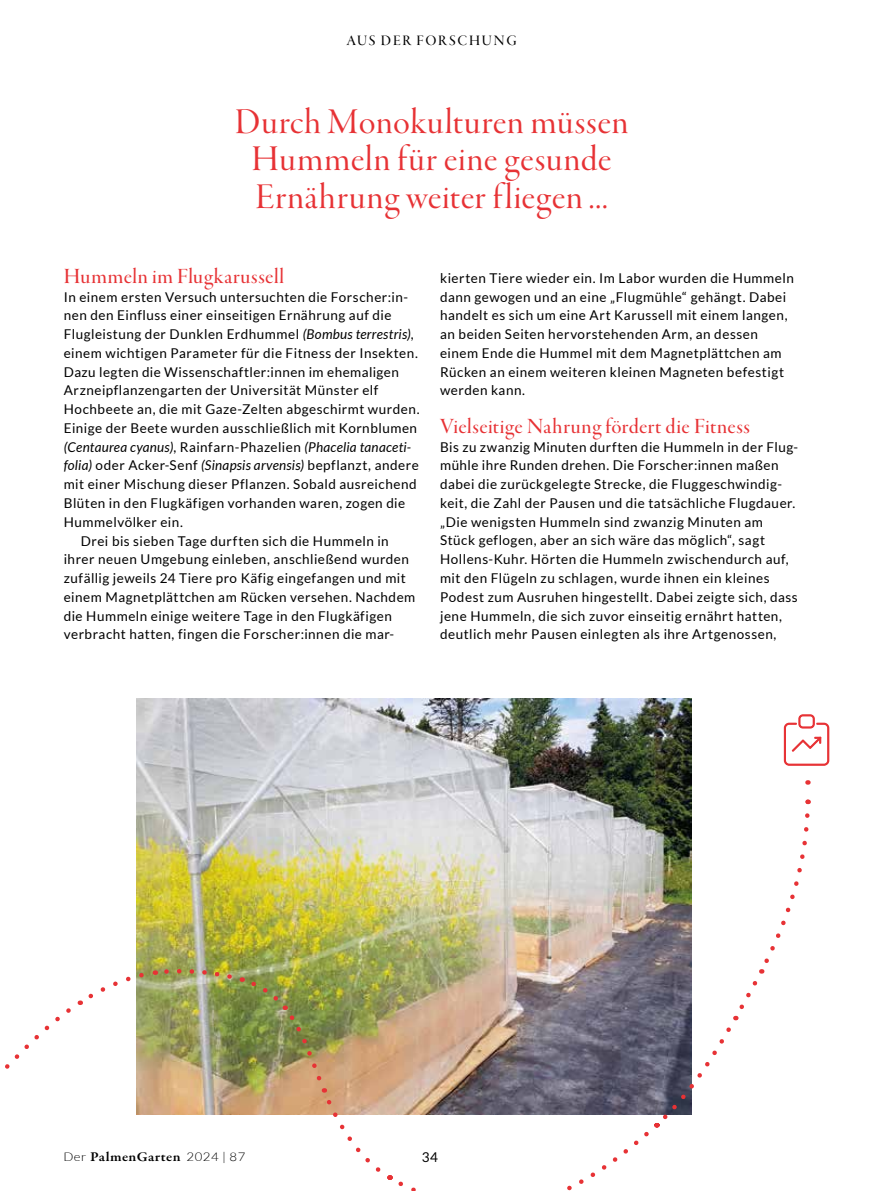
<style>
.page{position:relative;width:893px;height:1191px;background:#fff}
.page>*{position:absolute;margin:0;border:0;box-sizing:border-box;transform-origin:0 0}
.t1{font:37.5px/37.5px "Garamond Premr Pro Disp";letter-spacing:.02em;color:#e73235;text-align:center}
.t2{font:22.5px "Garamond Premr Pro Med Disp";letter-spacing:.025em;color:#e73235}
.t3{font:15px "Garamond Premr Pro Med Disp";letter-spacing:.12em;color:#000}
.t4{font:13.5px/18.8px "Lato";letter-spacing:.035em;color:#000}
.t5{font:italic 13.5px "Lato";letter-spacing:.02em;color:#000}
.t6{font:600 13.5px "Garamond Premr Pro";letter-spacing:.025em;color:#000;scale:1.1 1}
.s1{font-style:italic}
.s2{font-style:normal}
.s3{font-family:"Lato";font-weight:300;font-size:12px}
</style>
<div class="page">
<svg style="left:783px;top:714px;width:47px;height:52px"></svg>
<img style="left:137px;top:698px;width:554px;height:416px">
<svg style="left:533px;top:780px;width:278px;height:411px"></svg>
<img style="left:242px;top:975px;width:244px;height:216px">
<svg style="left:155px;top:968px;width:80px;height:14px"></svg>
<svg style="left:5px;top:969px;width:142px;height:128px"></svg>
<p class="t3" style="left:346px;top:32px;width:172px">AUS DER FORSCHUNG</p>
<h1 class="t1" style="left:235px;top:104px;width:395px">Durch Monokulturen müssen<br>Hummeln für eine gesunde<br>Ernährung weiter fliegen ...</h1>
<h2 class="t2" style="left:64px;top:264px;width:222px">Hummeln im Flugkarussell</h2>
<p class="t4" style="left:64px;top:287px;width:346px">In einem ersten Versuch untersuchten die Forscher:in-</p>
<p class="t4" style="left:64px;top:306px;width:329px">nen den Einfluss einer einseitigen Ernährung auf die</p>
<p class="t4" style="left:64px;top:325px;width:351px">Flugleistung der Dunklen Erdhummel <span class="s1">(Bombus terrestris)</span>,</p>
<p class="t4" style="left:64px;top:343px;width:356px">einem wichtigen Parameter für die Fitness der Insekten.</p>
<p class="t4" style="left:64px;top:362px;width:337px">Dazu legten die Wissenschaftler:innen im ehemaligen</p>
<p class="t4" style="left:64px;top:381px;width:316px">Arzneipflanzengarten der Universität Münster elf</p>
<p class="t4" style="left:64px;top:400px;width:357px">Hochbeete an, die mit Gaze-Zelten abgeschirmt wurden.</p>
<p class="t4" style="left:64px;top:418px;width:355px">Einige der Beete wurden ausschließlich mit Kornblumen</p>
<p class="t5" style="left:64px;top:439px;width:349px">(Centaurea cyanus)<span class="s2">, Rainfarn-Phazelien</span> (Phacelia tanaceti-</p>
<p class="t4" style="left:64px;top:456px;width:357px"><span class="s1">folia)</span> oder Acker-Senf <span class="s1">(Sinapsis arvensis)</span> bepflanzt, andere</p>
<p class="t4" style="left:64px;top:475px;width:354px">mit einer Mischung dieser Pflanzen. Sobald ausreichend</p>
<p class="t4" style="left:64px;top:493px;width:343px">Blüten in den Flugkäfigen vorhanden waren, zogen die</p>
<p class="t4" style="left:64px;top:512px;width:121px">Hummelvölker ein.</p>
<p class="t4" style="left:81px;top:531px;width:310px">Drei bis sieben Tage durften sich die Hummeln in</p>
<p class="t4" style="left:64px;top:550px;width:347px">ihrer neuen Umgebung einleben, anschließend wurden</p>
<p class="t4" style="left:64px;top:568px;width:344px">zufällig jeweils 24 Tiere pro Käfig eingefangen und mit</p>
<p class="t4" style="left:64px;top:587px;width:353px">einem Magnetplättchen am Rücken versehen. Nachdem</p>
<p class="t4" style="left:64px;top:606px;width:330px">die Hummeln einige weitere Tage in den Flugkäfigen</p>
<p class="t4" style="left:64px;top:625px;width:332px">verbracht hatten, fingen die Forscher:innen die mar-</p>
<p class="t4" style="left:440px;top:268px;width:355px">kierten Tiere wieder ein. Im Labor wurden die Hummeln dann gewogen und an eine „Flugmühle“ gehängt. Dabei handelt es sich um eine Art Karussell mit einem langen, an beiden Seiten hervorstehenden Arm, an dessen einem Ende die Hummel mit dem Magnetplättchen am Rücken an einem weiteren kleinen Magneten befestigt werden kann.</p>
<h2 class="t2" style="left:440px;top:414px;width:311px">Vielseitige Nahrung fördert die Fitness</h2>
<p class="t4" style="left:440px;top:437px;width:360px">Bis zu zwanzig Minuten durften die Hummeln in der Flug&shy;mühle ihre Runden drehen. Die Forscher:innen maßen dabei die zurückgelegte Strecke, die Fluggeschwindig&shy;keit, die Zahl der Pausen und die tatsächliche Flugdauer. „Die wenigsten Hummeln sind zwanzig Minuten am Stück geflogen, aber an sich wäre das möglich“, sagt Hollens-Kuhr. Hörten die Hummeln zwischendurch auf, mit den Flügeln zu schlagen, wurde ihnen ein kleines Podest zum Ausruhen hingestellt. Dabei zeigte sich, dass jene Hummeln, die sich zuvor einseitig ernährt hatten, deutlich mehr Pausen einlegten als ihre Artgenossen,</p>
<p class="t6" style="left:63px;top:1149px;width:167px"><span class="s3">Der</span> PalmenGarten <span class="s3">2024 | 87</span></p>
<p class="t4" style="left:422px;top:1147px;width:18px">34</p>
</div>
